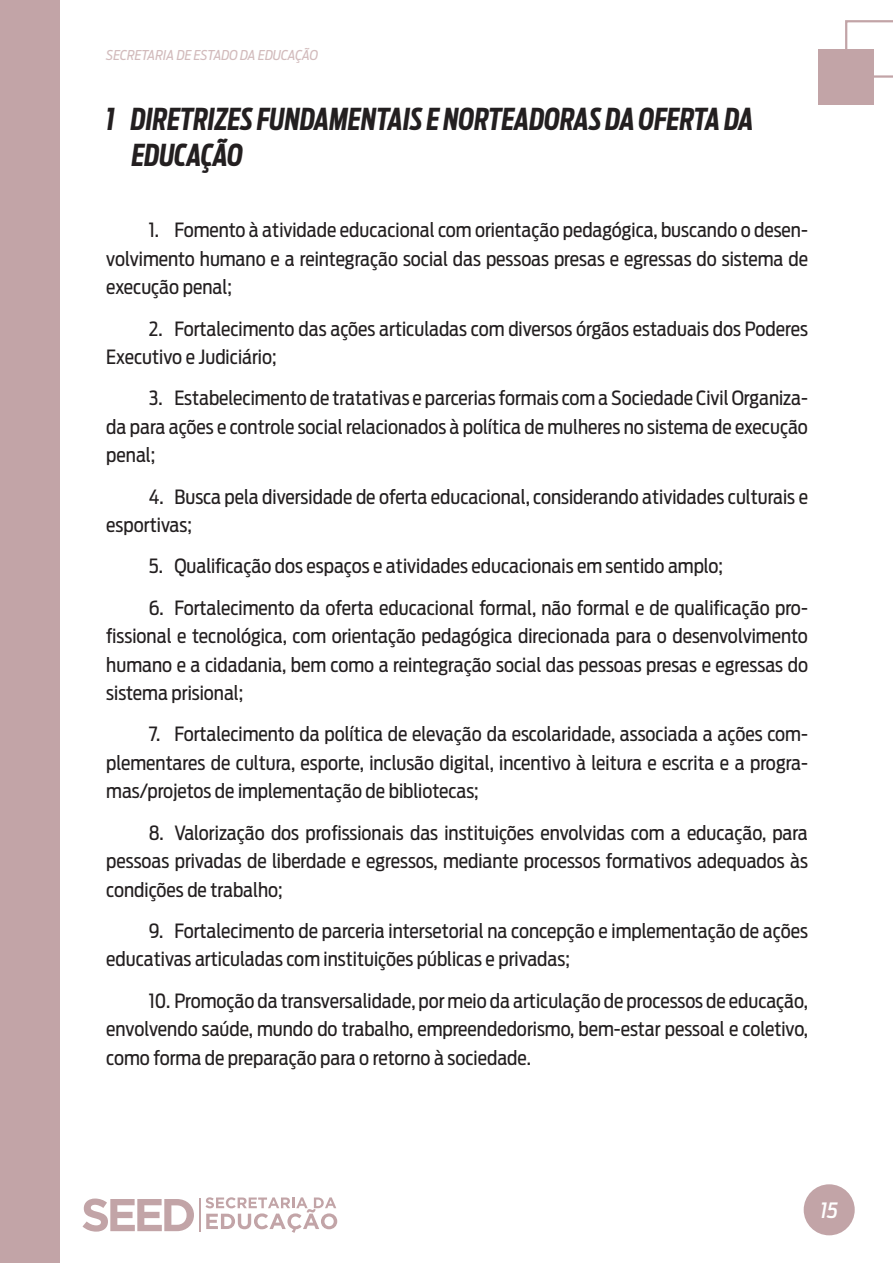
<style>
.page{position:relative;width:893px;height:1263px;background:#fff}
.page>*{position:absolute;margin:0;border:0;box-sizing:border-box;transform-origin:0 0}
.t1{font:italic 700 30px/36px "Antenna Extra Cond";color:#231f20}
.t2{font:italic 500 21px "Antenna Cond";color:#fff}
.MIOLO_TOPICO_NUM{font:19.5px/28.5px "Antenna Cond";color:#231f20;text-align:justify}
.t3{font:italic 13.5px "Antenna Cond";letter-spacing:-.005em;color:#d2bbbc}
</style>
<div class="page">
<div style="left:0;top:0;width:60px;height:1263px;background:#c2a4a7"></div>
<div style="left:819px;top:49px;width:55px;height:55px;background:#c2a4a7"></div>
<svg style="left:845px;top:20px;width:48px;height:58px"></svg>
<svg style="left:83px;top:1198px;width:111px;height:33px"></svg>
<svg style="left:205px;top:1197px;width:132px;height:36px"></svg>
<hr style="left:199px;top:1198px;width:2px;height:33px;background:#c2a4a7">
<div style="left:804px;top:1184px;width:51px;height:51px;background:#c2a4a7;border-radius:50%"></div>
<p class="t3" style="left:106px;top:47px;width:213px">SECRETARIA DE ESTADO DA EDUCAÇÃO</p>
<p class="t1" style="left:132px;top:101px;width:623px;text-indent:-26px">1 DIRETRIZES FUNDAMENTAIS E NORTEADORAS DA OFERTA DA<br>EDUCAÇÃO</p>
<p class="MIOLO_TOPICO_NUM" style="left:106px;top:216px;width:703px;text-indent:43px">1. Fomento à atividade educacional com orientação pedagógica, buscando o desen&shy;volvimento humano e a reintegração social das pessoas presas e egressas do sistema de execução penal;</p>
<p class="MIOLO_TOPICO_NUM" style="left:106px;top:314px;width:703px;text-indent:43px">2. Fortalecimento das ações articuladas com diversos órgãos estaduais dos Poderes<br>Executivo e Judiciário;</p>
<p class="MIOLO_TOPICO_NUM" style="left:106px;top:384px;width:703px;text-indent:43px">3. Estabelecimento de tratativas e parcerias formais com a Sociedade Civil Organiza&shy;da para ações e controle social relacionados à política de mulheres no sistema de execução penal;</p>
<p class="MIOLO_TOPICO_NUM" style="left:106px;top:482px;width:703px;text-indent:43px">4. Busca pela diversidade de oferta educacional, considerando atividades culturais e esportivas;</p>
<p class="MIOLO_TOPICO_NUM" style="left:149px;top:552px;width:576px">5. Qualificação dos espaços e atividades educacionais em sentido amplo;</p>
<p class="MIOLO_TOPICO_NUM" style="left:106px;top:593px;width:703px;text-indent:43px">6. Fortalecimento da oferta educacional formal, não formal e de qualificação pro&shy;fissional e tecnológica, com orientação pedagógica direcionada para o desenvolvimento humano e a cidadania, bem como a reintegração social das pessoas presas e egressas do sistema prisional;</p>
<p class="MIOLO_TOPICO_NUM" style="left:106px;top:720px;width:703px;text-indent:43px">7. Fortalecimento da política de elevação da escolaridade, associada a ações com&shy;plementares de cultura, esporte, inclusão digital, incentivo à leitura e escrita e a progra&shy;mas/projetos de implementação de bibliotecas;</p>
<p class="MIOLO_TOPICO_NUM" style="left:106px;top:818px;width:703px;text-indent:43px">8. Valorização dos profissionais das instituições envolvidas com a educação, para pessoas privadas de liberdade e egressos, mediante processos formativos adequados às condições de trabalho;</p>
<p class="MIOLO_TOPICO_NUM" style="left:106px;top:917px;width:703px;text-indent:43px">9. Fortalecimento de parceria intersetorial na concepção e implementação de ações educativas articuladas com instituições públicas e privadas;</p>
<p class="MIOLO_TOPICO_NUM" style="left:106px;top:986px;width:703px;text-indent:43px">10. Promoção da transversalidade, por meio da articulação de processos de educação, envolvendo saúde, mundo do trabalho, empreendedorismo, bem-estar pessoal e coletivo, como forma de preparação para o retorno à sociedade.</p>
<p class="t2" style="left:820px;top:1198px;width:19px">15</p>
</div>
